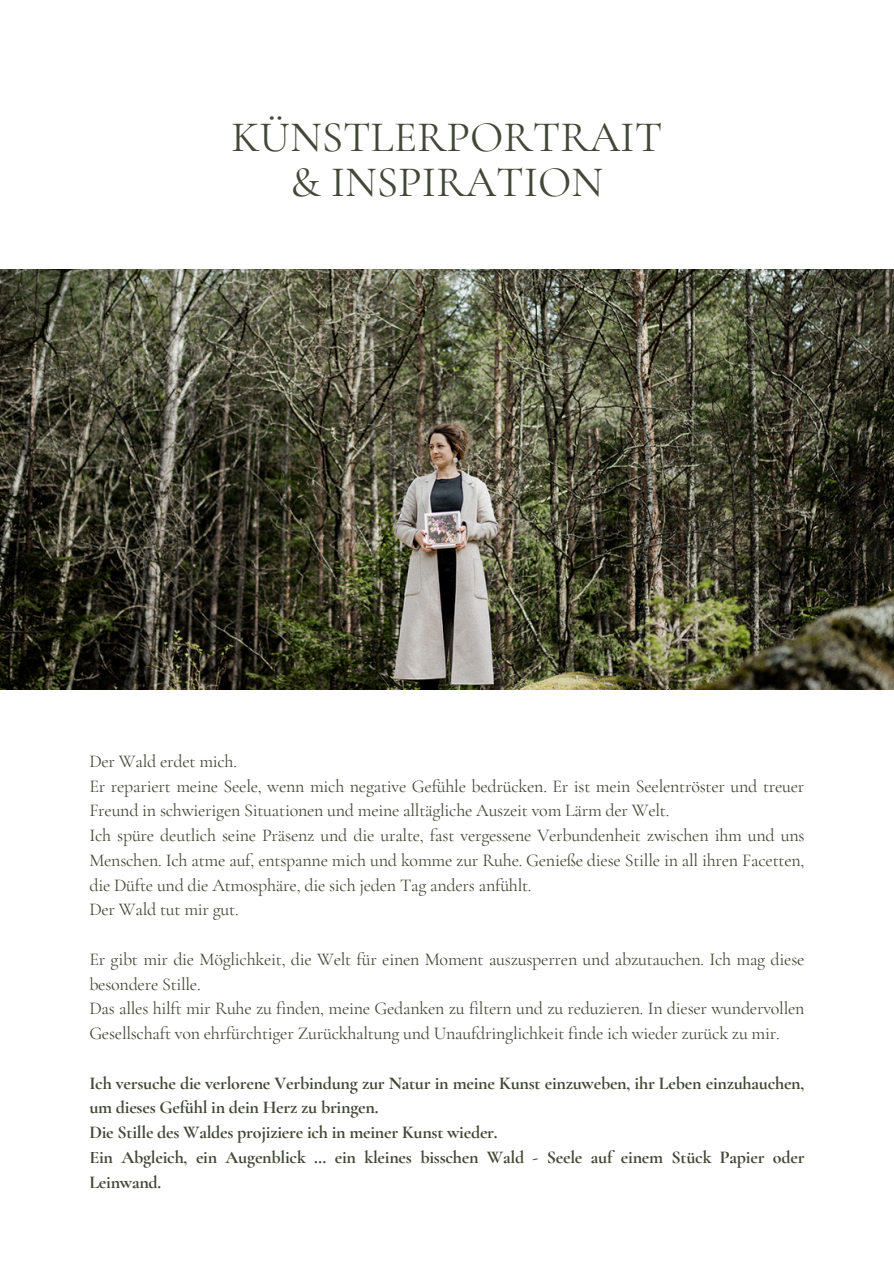
<style>
.page{position:relative;width:894px;height:1264px;background:#fff}
.page>*{position:absolute;margin:0;border:0;box-sizing:border-box;transform-origin:0 0}
.t1{font:43.5px/45px "Cormorant Garamond";color:#424737;text-align:center}
.t2{font:18px/24.8px "Cormorant Garamond";letter-spacing:-.015em;color:#424737}
.t3{font:700 18px/24.8px "Cormorant Garamond";letter-spacing:-.015em;color:#424737}
</style>
<div class="page">
<img style="left:0;top:270px;width:893px;height:419px">
<h1 class="t1" style="left:231px;top:114px;width:432px">KÜNSTLERPORTRAIT &amp; INSPIRATION</h1>
<p class="t2" style="left:89px;top:748px;width:149px">Der Wald erdet mich.</p>
<p class="t2" style="left:89px;top:773px;width:716px">Er repariert meine Seele, wenn mich negative Gefühle bedrücken. Er ist mein Seelentröster und treuer<br>Freund in schwierigen Situationen und meine alltägliche Auszeit vom Lärm der Welt.</p>
<p class="t2" style="left:89px;top:823px;width:716px;text-align:justify">Ich spüre deutlich seine Präsenz und die uralte, fast vergessene Verbundenheit zwischen ihm und uns Menschen. Ich atme auf, entspanne mich und komme zur Ruhe. Genieße diese Stille in all ihren Facetten, die Düfte und die Atmosphäre, die sich jeden Tag anders anfühlt.</p>
<p class="t2" style="left:89px;top:897px;width:151px">Der Wald tut mir gut.</p>
<p class="t2" style="left:89px;top:946px;width:716px">Er gibt mir die Möglichkeit, die Welt für einen Moment auszusperren und abzutauchen. Ich mag diese besondere Stille.</p>
<p class="t2" style="left:89px;top:996px;width:716px">Das alles hilft mir Ruhe zu finden, meine Gedanken zu filtern und zu reduzieren. In dieser wundervollen<br>Gesellschaft von ehrfürchtiger Zurückhaltung und Unaufdringlichkeit finde ich wieder zurück zu mir.</p>
<p class="t3" style="left:89px;top:1070px;width:716px">Ich versuche die verlorene Verbindung zur Natur in meine Kunst einzuweben, ihr Leben einzuhauchen, um dieses Gefühl in dein Herz zu bringen.<br>Die Stille des Waldes projiziere ich in meiner Kunst wieder.<br>Ein Abgleich, ein Augenblick … ein kleines bisschen Wald - Seele auf einem Stück Papier oder Leinwand.</p>
</div>
